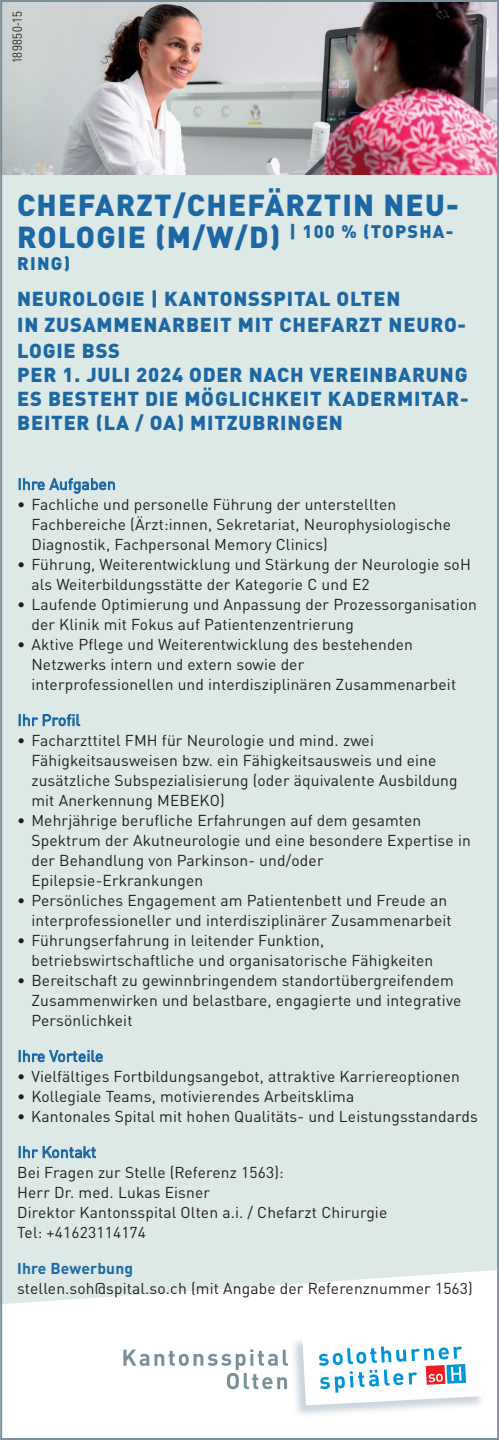
<style>
.page{position:relative;width:499px;height:1440px;background:#fff}
.page>*{position:absolute;margin:0;border:0;box-sizing:border-box;transform-origin:0 0}
.t1{font:900 30px/32px "DIN Pro";letter-spacing:.04em;color:#1d68a4}
.t2{font:900 20px/26px "DIN Pro";letter-spacing:.04em;color:#1d68a4}
.t3{font:900 18px "DIN Pro";color:#1d68a4}
.t4{font:15.6px/20px "DIN Pro";letter-spacing:.01em;color:#231f20}
.t5{font:15.6px "DIN Pro";letter-spacing:.01em;color:#1d68a4}
.t6{font:700 15.6px "DIN Pro";color:#1d68a4}
.t7{font:300 condensed 13px "Univers LT Std";letter-spacing:.04em;color:#231f20}
</style>
<div class="page">
<div style="left:0;top:175px;width:499px;height:1133px;background:#dce9e6"></div>
<img style="left:3px;top:3px;width:493px;height:172px">
<svg style="left:3px;top:1270px;width:493px;height:120px"></svg>
<img style="left:288px;top:1326px;width:199px;height:88px">
<svg style="left:302px;top:1328px;width:182px;height:77px"></svg>
<svg style="left:123px;top:1350px;width:165px;height:39px"></svg>
<p class="t7" style="left:9px;top:63px;width:53px;rotate:-90deg">189850-15</p>
<h1 class="t1" style="left:17px;top:185px;width:443px">CHEFARZT/CHEFÄRZTIN NEU-<br>ROLOGIE (M/W/D) <sup>|</sup> <sup>100</sup> <sup>%</sup> <sup>(TOPSHA-</sup></h1>
<p class="t3" style="left:17px;top:248px;width:54px">RING)</p>
<p class="t2" style="left:17px;top:283px;width:450px">NEUROLOGIE | KANTONSSPITAL OLTEN<br>IN ZUSAMMENARBEIT MIT CHEFARZT NEURO-<br>LOGIE BSS</p>
<p class="t2" style="left:17px;top:360px;width:453px;line-height:24px;text-align:justify">PER 1. JULI 2024 ODER NACH VEREINBARUNG ES BESTEHT DIE MÖGLICHKEIT KADERMITAR-BEITER (LA / OA) MITZUBRINGEN</p>
<p class="t5" style="left:18px;top:472px;width:100px">Ihre Aufgaben</p>
<p class="t4" style="left:31px;top:493px;width:421px;text-indent:-14px">• Fachliche und personelle Führung der unterstellten<br>Fachbereiche (Ärzt:innen, Sekretariat, Neurophysiologische<br>Diagnostik, Fachpersonal Memory Clinics)</p>
<p class="t4" style="left:31px;top:553px;width:441px;text-indent:-14px">• Führung, Weiterentwicklung und Stärkung der Neurologie soH als Weiterbildungsstätte der Kategorie C und E2</p>
<p class="t4" style="left:31px;top:593px;width:447px;text-indent:-14px">• Laufende Optimierung und Anpassung der Prozessorganisation der Klinik mit Fokus auf Patientenzentrierung</p>
<p class="t4" style="left:31px;top:633px;width:426px;text-indent:-14px">• Aktive Pflege und Weiterentwicklung des bestehenden<br>Netzwerks intern und extern sowie der<br>interprofessionellen und interdisziplinären Zusammenarbeit</p>
<p class="t5" style="left:18px;top:708px;width:64px">Ihr Profil</p>
<p class="t4" style="left:31px;top:729px;width:428px;text-indent:-14px">• Facharzttitel FMH für Neurologie und mind. zwei Fähigkeitsausweisen bzw. ein Fähigkeitsausweis und eine zusätzliche Subspezialisierung (oder äquivalente Ausbildung mit Anerkennung MEBEKO)</p>
<p class="t4" style="left:31px;top:809px;width:441px;text-indent:-14px">• Mehrjährige berufliche Erfahrungen auf dem gesamten Spektrum der Akutneurologie und eine besondere Expertise in der Behandlung von Parkinson- und/oder Epilepsie-Erkrankungen</p>
<p class="t4" style="left:17px;top:889px;width:436px;text-align:right">• Persönliches Engagement am Patientenbett und Freude an interprofessioneller und interdisziplinärer Zusammenarbeit</p>
<p class="t4" style="left:31px;top:929px;width:403px;text-indent:-14px">• Führungserfahrung in leitender Funktion, betriebswirtschaftliche und organisatorische Fähigkeiten</p>
<p class="t4" style="left:31px;top:969px;width:431px;text-indent:-14px">• Bereitschaft zu gewinnbringendem standortübergreifendem<br>Zusammenwirken und belastbare, engagierte und integrative<br>Persönlichkeit</p>
<p class="t5" style="left:18px;top:1044px;width:87px">Ihre Vorteile</p>
<p class="t4" style="left:17px;top:1065px;width:444px">• Vielfältiges Fortbildungsangebot, attraktive Karriereoptionen</p>
<p class="t4" style="left:17px;top:1085px;width:338px">• Kollegiale Teams, motivierendes Arbeitsklima</p>
<p class="t4" style="left:17px;top:1105px;width:462px">• Kantonales Spital mit hohen Qualitäts- und Leistungsstandards</p>
<p class="t5" style="left:18px;top:1140px;width:80px">Ihr Kontakt</p>
<p class="t4" style="left:17px;top:1161px;width:372px">Bei Fragen zur Stelle (Referenz 1563):<br>Herr Dr. med. Lukas Eisner<br>Direktor Kantonsspital Olten a.i. / Chefarzt Chirurgie Tel: +41623114174</p>
<p class="t6" style="left:17px;top:1255px;width:117px">Ihre Bewerbung</p>
<p class="t4" style="left:17px;top:1277px;width:457px">stellen.soh@spital.so.ch (mit Angabe der Referenznummer 1563)</p>
</div>
